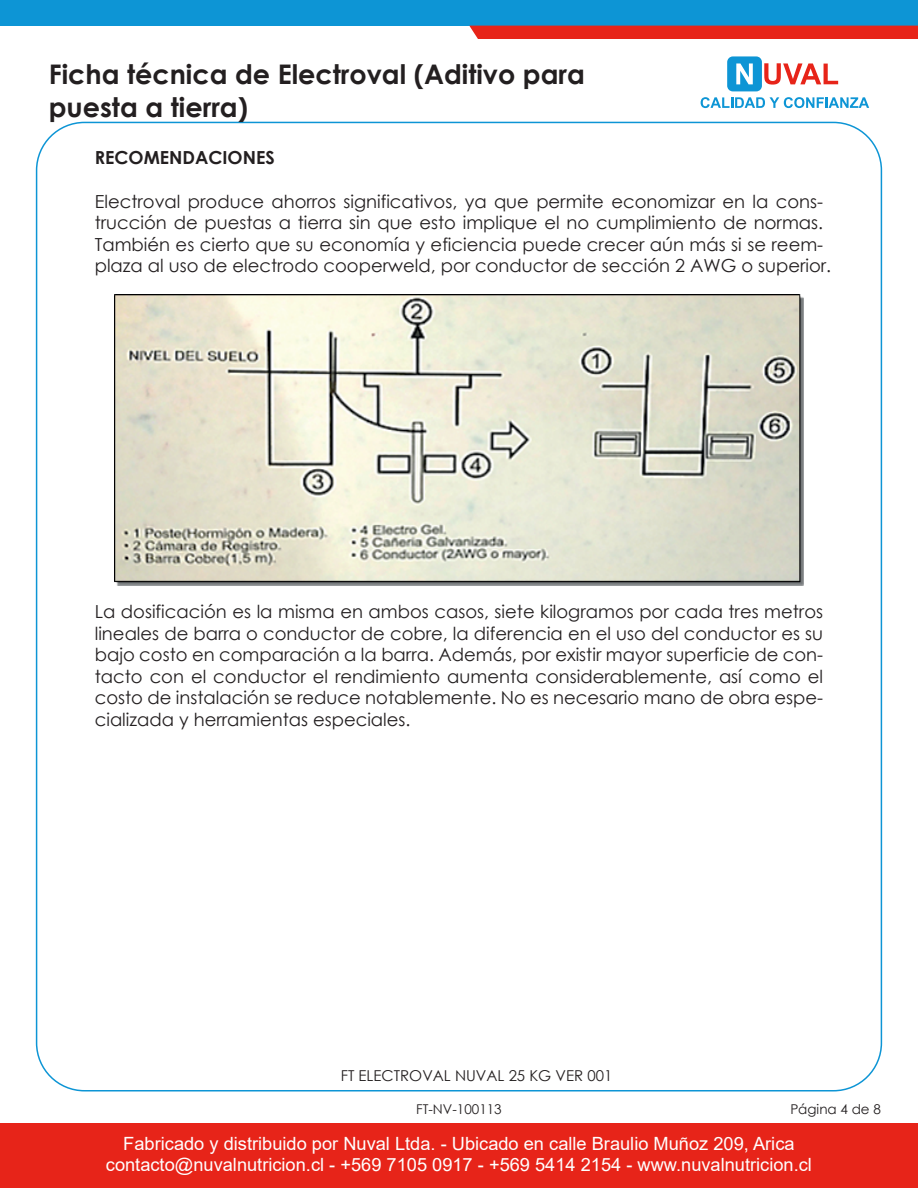
<style>
.page{position:relative;width:918px;height:1188px;background:#fff}
.page>*{position:absolute;margin:0;border:0;box-sizing:border-box;transform-origin:0 0}
.t1{font:700 27px/32.4px "Century Gothic";color:#231f20}
.t2{font:18.3px/21.9px "Arial";color:#fff;text-align:center}
.t3{font:18px/21.6px "Century Gothic";color:#231f20}
.t4{font:700 18px "Century Gothic";color:#231f20}
.t5{font:15px "Century Gothic";color:#231f20}
.t6{font:13.5px "Century Gothic";color:#231f20}
</style>
<div class="page">
<div style="left:0;top:0;width:918px;height:26px;background:#0d95d5"></div>
<div style="left:0;top:1124px;width:918px;height:64px;background:#e72419"></div>
<div style="left:469px;top:26px;width:449px;height:13px;background:#e72419"></div>
<div style="left:727px;top:56px;width:35px;height:35px;background:#0d95d5;border-radius:6px"></div>
<svg style="left:736px;top:63px;width:17px;height:21px"></svg>
<svg style="left:764px;top:63px;width:74px;height:22px"></svg>
<svg style="left:701px;top:97px;width:168px;height:11px"></svg>
<img style="left:114px;top:294px;width:690px;height:291px">
<h1 class="t1" style="left:49px;top:57px;width:538px">Ficha técnica de Electroval (Aditivo para puesta a tierra)</h1>
<p class="t4" style="left:95px;top:144px;width:182px">RECOMENDACIONES</p>
<p class="t3" style="left:95px;top:190px;width:738px">Electroval produce ahorros significativos, ya que permite economizar en la cons&shy;trucción de puestas a tierra sin que esto implique el no cumplimiento de normas.<br>También es cierto que su economía y eficiencia puede crecer aún más si se reem&shy;plaza al uso de electrodo cooperweld, por conductor de sección 2 AWG o superior.</p>
<p class="t3" style="left:95px;top:600px;width:730px;text-align:justify">La dosificación es la misma en ambos casos, siete kilogramos por cada tres metros lineales de barra o conductor de cobre, la diferencia en el uso del conductor es su bajo costo en comparación a la barra. Además, por existir mayor superficie de con&shy;tacto con el conductor el rendimiento aumenta considerablemente, así como el costo de instalación se reduce notablemente. No es necesario mano de obra espe&shy;cializada y herramientas especiales.</p>
<p class="t5" style="left:341px;top:1065px;width:273px">FT ELECTROVAL NUVAL 25 KG VER 001</p>
<p class="t6" style="left:416px;top:1099px;width:87px">FT-NV-100113</p>
<p class="t6" style="left:790px;top:1099px;width:92px">Página 4 de 8</p>
<p class="t2" style="left:106px;top:1132px;width:708px">Fabricado y distribuido por Nuval Ltda. - Ubicado en calle Braulio Muñoz 209, Arica contacto@nuvalnutricion.cl - +569 7105 0917 - +569 5414 2154 - www.nuvalnutricion.cl</p>
</div>
